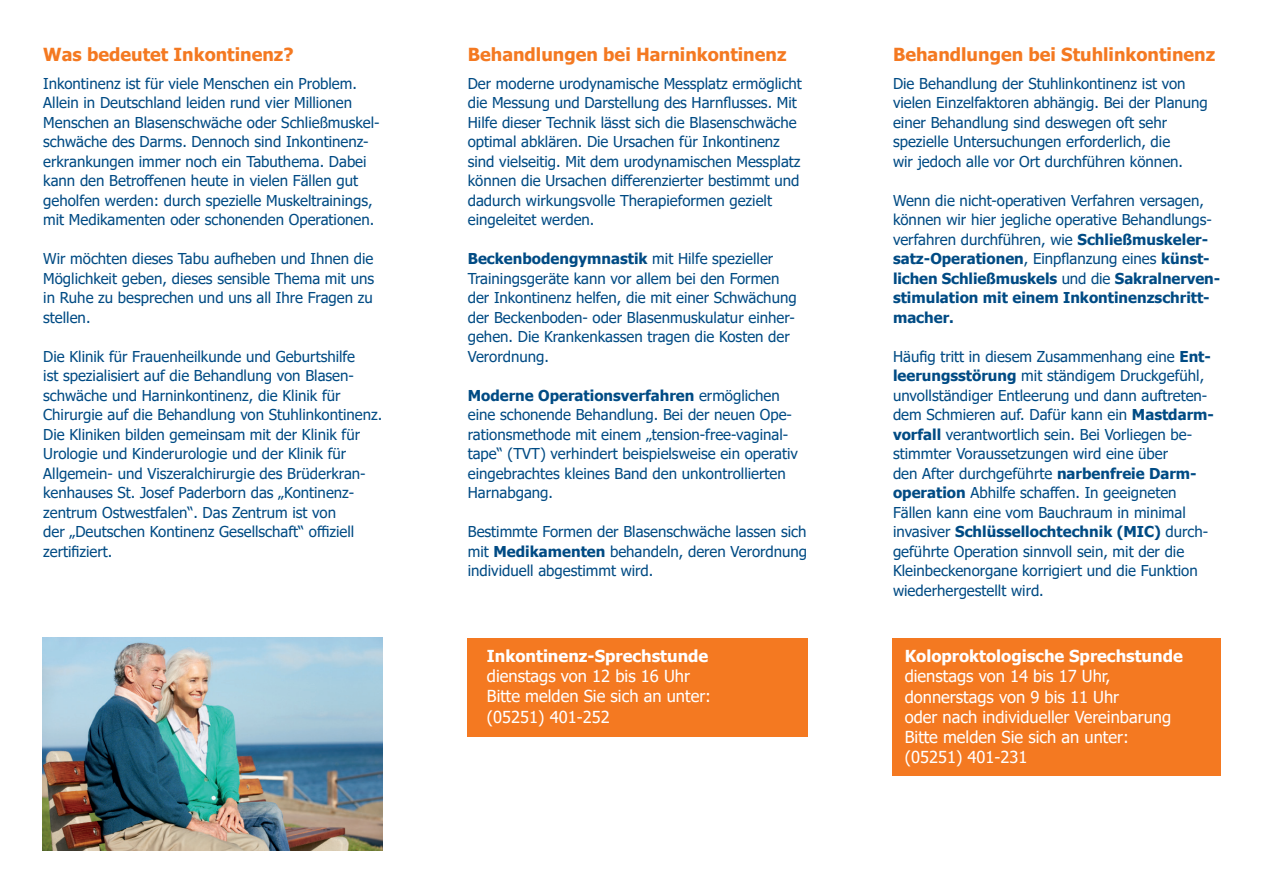
<style>
.page{position:relative;width:1263px;height:893px;background:#fff}
.page>*{position:absolute;margin:0;border:0;box-sizing:border-box;transform-origin:0 0}
.Fließtext{font:700 18px "Tahoma";color:#f47921}
.Überschrift_1__Ordnu{font:700 18px "Tahoma";color:#f47921}
.Fließtext-2{font:16.5px/20.2px "Tahoma";color:#fff}
.Fließtext-3{font:700 16.5px "Tahoma";color:#fff}
.Fließtext-4{font:15px/19.5px "Tahoma";color:#004b84}
.s1{font-weight:700}
</style>
<div class="page">
<div style="left:468px;top:638px;width:340px;height:98px;background:#f47921"></div>
<div style="left:892px;top:638px;width:328px;height:138px;background:#f47921"></div>
<img style="left:43px;top:637px;width:340px;height:213px">
<p class="Überschrift_1__Ordnu" style="left:43px;top:41px;width:252px">Was bedeutet Inkontinenz?</p>
<p class="Fließtext-4" style="left:43px;top:74px;width:338px">Inkontinenz ist für viele Menschen ein Problem.<br>Allein in Deutschland leiden rund vier Millionen Menschen an Blasenschwäche oder Schließmuskel&shy;schwäche des Darms. Dennoch sind Inkontinenz&shy;erkrankungen immer noch ein Tabuthema. Dabei kann den Betroffenen heute in vielen Fällen gut geholfen werden: durch spezielle Muskeltrainings, mit Medikamenten oder schonenden Operationen.</p>
<p class="Fließtext-4" style="left:43px;top:250px;width:332px;text-align:justify">Wir möchten dieses Tabu aufheben und Ihnen die Möglichkeit geben, dieses sensible Thema mit uns in Ruhe zu besprechen und uns all Ihre Fragen zu stellen.</p>
<p class="Fließtext-4" style="left:43px;top:347px;width:341px">Die Klinik für Frauenheilkunde und Geburtshilfe<br>ist spezialisiert auf die Behandlung von Blasen&shy;schwäche und Harninkontinenz, die Klinik für Chirurgie auf die Behandlung von Stuhlinkontinenz.<br>Die Kliniken bilden gemeinsam mit der Klinik für Urologie und Kinderurologie und der Klinik für Allgemein- und Viszeralchirurgie des Brüderkran&shy;kenhauses St. Josef Paderborn das „Kontinenz&shy;zentrum Ostwestfalen“. Das Zentrum ist von<br>der „Deutschen Kontinenz Gesellschaft“ offiziell zertifiziert.</p>
<p class="Fließtext" style="left:468px;top:41px;width:320px">Behandlungen bei Harninkontinenz</p>
<p class="Fließtext-4" style="left:468px;top:74px;width:336px">Der moderne urodynamische Messplatz ermöglicht die Messung und Darstellung des Harnflusses. Mit Hilfe dieser Technik lässt sich die Blasenschwäche optimal abklären. Die Ursachen für Inkontinenz sind vielseitig. Mit dem urodynamischen Messplatz können die Ursachen differenzierter bestimmt und dadurch wirkungsvolle Therapieformen gezielt eingeleitet werden.</p>
<p class="Fließtext-4" style="left:468px;top:250px;width:330px"><span class="s1">Beckenbodengymnastik</span> mit Hilfe spezieller Trainingsgeräte kann vor allem bei den Formen der Inkontinenz helfen, die mit einer Schwächung der Beckenboden- oder Blasenmuskulatur einher&shy;gehen. Die Krankenkassen tragen die Kosten der Verordnung.</p>
<p class="Fließtext-4" style="left:468px;top:386px;width:332px"><span class="s1">Moderne Operationsverfahren</span> ermöglichen eine schonende Behandlung. Bei der neuen Ope&shy;rationsmethode mit einem „tension-free-vaginal&shy;tape“ (TVT) verhindert beispielsweise ein operativ eingebrachtes kleines Band den unkontrollierten Harnabgang.</p>
<p class="Fließtext-4" style="left:468px;top:523px;width:341px;text-align:justify">Bestimmte Formen der Blasenschwäche lassen sich mit <span class="s1">Medikamenten</span> behandeln, deren Verordnung individuell abgestimmt wird.</p>
<p class="Fließtext-3" style="left:487px;top:644px;width:223px">Inkontinenz-Sprechstunde</p>
<p class="Fließtext-2" style="left:487px;top:667px;width:205px">dienstags von 12 bis 16 Uhr</p>
<p class="Fließtext-2" style="left:487px;top:687px;width:226px">Bitte melden Sie sich an unter: (05251) 401-252</p>
<p class="Fließtext" style="left:893px;top:41px;width:324px">Behandlungen bei Stuhlinkontinenz</p>
<p class="Fließtext-4" style="left:893px;top:74px;width:316px">Die Behandlung der Stuhlinkontinenz ist von vielen Einzelfaktoren abhängig. Bei der Planung einer Behandlung sind deswegen oft sehr spezielle Untersuchungen erforderlich, die<br>wir jedoch alle vor Ort durchführen können.</p>
<p class="Fließtext-4" style="left:893px;top:191px;width:329px">Wenn die nicht-operativen Verfahren versagen, können wir hier jegliche operative Behandlungs&shy;verfahren durchführen, wie <span class="s1">Schließmuskeler&shy;satz-Operationen</span>, Einpflanzung eines <span class="s1">künst&shy;lichen Schließmuskels</span> und die <span class="s1">Sakralnerven&shy;stimulation mit einem Inkontinenzschritt&shy;macher.</span></p>
<p class="Fließtext-4" style="left:893px;top:347px;width:322px">Häufig tritt in diesem Zusammenhang eine <span class="s1">Ent&shy;leerungsstörung</span> mit ständigem Druckgefühl, unvollständiger Entleerung und dann auftreten&shy;dem Schmieren auf. Dafür kann ein <span class="s1">Mastdarm&shy;vorfall</span> verantwortlich sein. Bei Vorliegen be&shy;stimmter Voraussetzungen wird eine über<br>den After durchgeführte <span class="s1">narbenfreie Darm&shy;operation</span> Abhilfe schaffen. In geeigneten Fällen kann eine vom Bauchraum in minimal invasiver <span class="s1">Schlüssellochtechnik (MIC)</span> durch&shy;geführte Operation sinnvoll sein, mit der die Kleinbeckenorgane korrigiert und die Funktion wiederhergestellt wird.</p>
<p class="Fließtext-3" style="left:905px;top:644px;width:280px">Koloproktologische Sprechstunde</p>
<p class="Fließtext-2" style="left:905px;top:667px;width:207px">dienstags von 14 bis 17 Uhr,</p>
<p class="Fließtext-2" style="left:905px;top:687px;width:216px">donnerstags von 9 bis 11 Uhr</p>
<p class="Fließtext-2" style="left:905px;top:708px;width:268px">oder nach individueller Vereinbarung</p>
<p class="Fließtext-2" style="left:905px;top:728px;width:226px">Bitte melden Sie sich an unter: (05251) 401-231</p>
</div>
